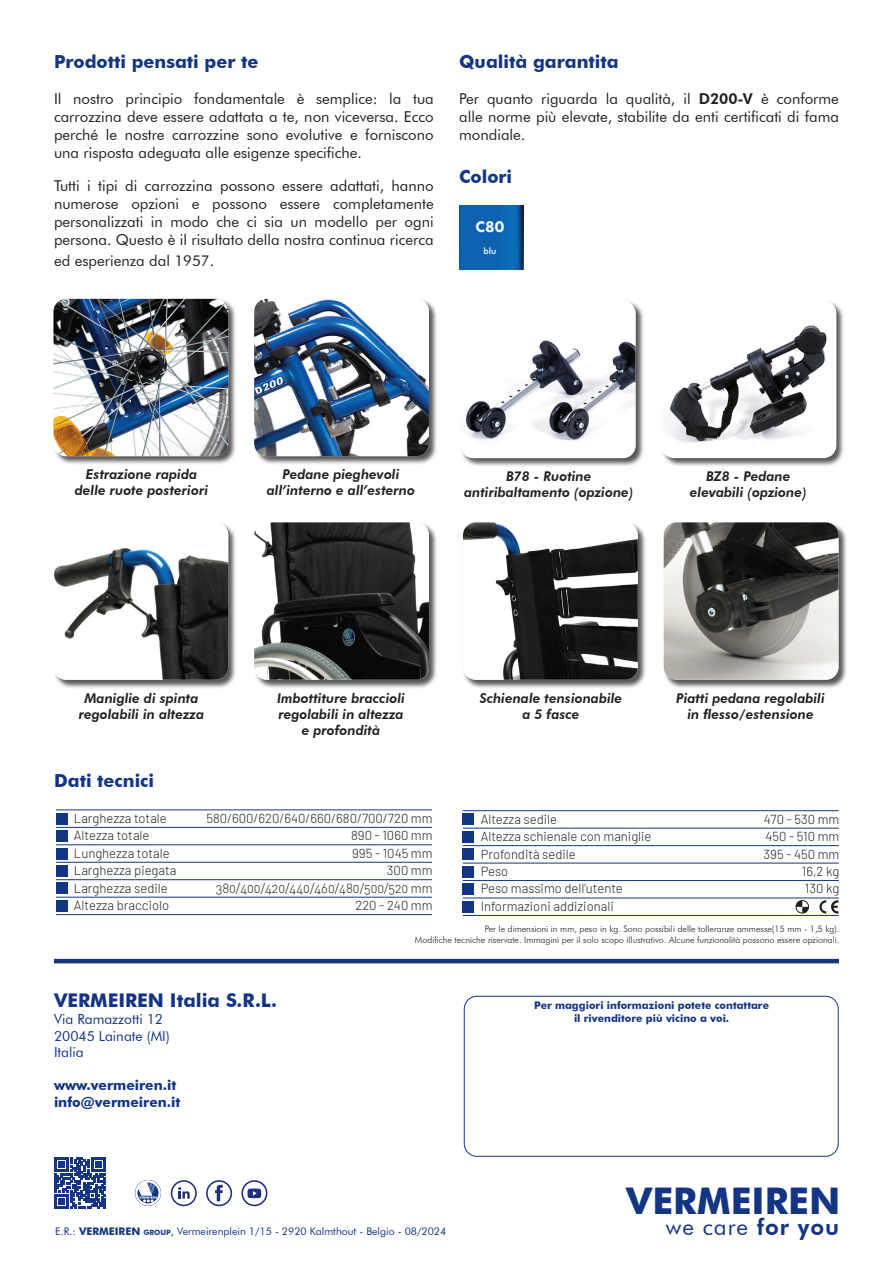
<style>
.page{position:relative;width:893px;height:1263px;background:#fff}
.page>*{position:absolute;margin:0;border:0;box-sizing:border-box;transform-origin:0 0}
.t1{font:700 36.75px "Futura BT";color:#133583}
.t2{font:22.65px "Futura BT";letter-spacing:.04em;color:#133583}
.t3{font:700 18.9px "Futura BT";color:#133583}
.t4{font:700 18px "Futura BT";color:#133583}
.t5{font:800 15.9px "Futura PT";color:#fff}
.t6{font:15px/18px "Futura BT";color:#231f20;text-align:justify}
.t7{font:13.8px "Futura BT";color:#133583}
.t8{font:700 13.8px "Futura BT";color:#133583}
.t9{font:italic 800 13.5px "Futura BT";color:#231f20}
.t10{font:300 13.05px "Barlow";color:#231f20}
.t11{font:13.05px "DIN Light Alternate";color:#231f20}
.t12{font:10.5px "Futura BT";color:#133583}
.t13{font:700 10.5px "Futura BT";color:#133583}
.t14{font:300 9px "Futura BT";color:#231f20}
.t15{font:500 9px "Futura BT";color:#fff}
.s1{font-weight:800}
.s2{font-family:"Barlow";font-weight:300}
.s3{font-weight:700}
.s4{font-weight:700;font-size:7.35px;color:#1c4485}
</style>
<div class="page">
<svg style="left:796px;top:900px;width:13px;height:13px"></svg>
<div style="left:796px;top:900px;width:13px;height:13px;border:1px solid #231f20;border-radius:50%"></div>
<div style="left:56px;top:813px;width:11px;height:11px;background:#133583"></div>
<div style="left:56px;top:830px;width:11px;height:12px;background:#133583"></div>
<div style="left:56px;top:848px;width:11px;height:11px;background:#133583"></div>
<div style="left:56px;top:865px;width:11px;height:12px;background:#133583"></div>
<div style="left:56px;top:883px;width:11px;height:11px;background:#133583"></div>
<div style="left:56px;top:900px;width:11px;height:11px;background:#133583"></div>
<hr style="left:56px;top:914px;width:376px;height:1px;background:#133583">
<hr style="left:56px;top:897px;width:376px;height:1px;background:#133583">
<hr style="left:56px;top:879px;width:376px;height:1px;background:#133583">
<hr style="left:56px;top:862px;width:376px;height:1px;background:#133583">
<hr style="left:56px;top:844px;width:376px;height:1px;background:#133583">
<hr style="left:56px;top:827px;width:376px;height:1px;background:#133583">
<hr style="left:56px;top:810px;width:376px;height:1px;background:#133583">
<div style="left:463px;top:814px;width:11px;height:11px;background:#133583"></div>
<div style="left:463px;top:831px;width:11px;height:11px;background:#133583"></div>
<div style="left:463px;top:849px;width:11px;height:11px;background:#133583"></div>
<div style="left:463px;top:866px;width:11px;height:11px;background:#133583"></div>
<div style="left:463px;top:883px;width:11px;height:12px;background:#133583"></div>
<div style="left:463px;top:901px;width:11px;height:11px;background:#133583"></div>
<hr style="left:463px;top:915px;width:376px;height:1px;background:#133583">
<hr style="left:463px;top:898px;width:376px;height:1px;background:#133583">
<hr style="left:463px;top:880px;width:376px;height:1px;background:#133583">
<hr style="left:463px;top:863px;width:376px;height:1px;background:#133583">
<hr style="left:463px;top:845px;width:376px;height:1px;background:#133583">
<hr style="left:463px;top:828px;width:376px;height:1px;background:#133583">
<hr style="left:463px;top:810px;width:376px;height:1px;background:#133583">
<svg style="left:819px;top:900px;width:20px;height:13px"></svg>
<svg style="left:54px;top:1157px;width:52px;height:52px"></svg>
<div style="left:464px;top:996px;width:375px;height:161px;border:1px solid #133583;border-radius:13px"></div>
<hr style="left:54px;top:959px;width:785px;height:4px;background:#133583">
<div style="left:663px;top:522px;width:184px;height:167px;background:#231f20;opacity:.75"></div>
<img style="left:664px;top:522px;width:174px;height:158px">
<div style="left:463px;top:522px;width:184px;height:167px;background:#231f20;opacity:.75"></div>
<img style="left:463px;top:522px;width:175px;height:158px">
<div style="left:661px;top:300px;width:184px;height:167px;background:#231f20;opacity:.75"></div>
<img style="left:661px;top:302px;width:175px;height:154px">
<div style="left:460px;top:300px;width:184px;height:167px;background:#231f20;opacity:.75"></div>
<img style="left:461px;top:301px;width:174px;height:157px">
<div style="left:254px;top:522px;width:184px;height:167px;background:#231f20;opacity:.75"></div>
<img style="left:254px;top:522px;width:175px;height:158px">
<div style="left:53px;top:522px;width:184px;height:167px;background:#231f20;opacity:.75"></div>
<img style="left:53px;top:522px;width:175px;height:158px">
<div style="left:254px;top:298px;width:184px;height:167px;background:#231f20;opacity:.75"></div>
<img style="left:254px;top:299px;width:175px;height:157px">
<div style="left:53px;top:298px;width:184px;height:167px;background:#231f20;opacity:.75"></div>
<img style="left:53px;top:299px;width:175px;height:157px">
<img style="left:459px;top:206px;width:64px;height:63px">
<div style="left:171px;top:1180px;width:26px;height:26px;border:2px solid #1f2f79;border-radius:50%"></div>
<svg style="left:178px;top:1187px;width:12px;height:11px"></svg>
<div style="left:206px;top:1180px;width:26px;height:26px;border:2px solid #1f2f79;border-radius:50%"></div>
<svg style="left:215px;top:1185px;width:8px;height:16px"></svg>
<div style="left:241px;top:1180px;width:26px;height:26px;border:2px solid #1f2f79;border-radius:50%"></div>
<svg style="left:247px;top:1188px;width:14px;height:10px"></svg>
<div style="left:135px;top:1180px;width:26px;height:26px;border:1px solid #133583;border-radius:50%"></div>
<svg style="left:136px;top:1180px;width:24px;height:25px"></svg>
<p class="t4" style="left:54px;top:50px;width:206px">Prodotti pensati per te</p>
<p class="t6" style="left:54px;top:89px;width:381px">Il nostro principio fondamentale è semplice: la tua carrozzina deve essere adattata a te, non viceversa. Ecco perché le nostre carrozzine sono evolutive e forniscono una risposta adeguata alle esigenze specifiche.</p>
<p class="t6" style="left:54px;top:176px;width:381px">Tutti i tipi di carrozzina possono essere adattati, hanno numerose opzioni e possono essere completamente personalizzati in modo che ci sia un modello per ogni persona. Questo è il risultato della nostra continua ricerca</p>
<p class="t6" style="left:54px;top:252px;width:162px">ed esperienza dal 1957.</p>
<p class="t4" style="left:459px;top:50px;width:161px">Qualità garantita</p>
<p class="t6" style="left:459px;top:89px;width:381px">Per quanto riguarda la qualità, il <span class="s1">D200-V</span> è conforme alle norme più elevate, stabilite da enti certificati di fama mondiale.</p>
<p class="t4" style="left:459px;top:166px;width:55px">Colori</p>
<p class="t5" style="left:475px;top:217px;width:30px">C80</p>
<p class="t15" style="left:483px;top:245px;width:14px">blu</p>
<p class="t9" style="left:86px;top:466px;width:113px">Estrazione rapida</p>
<p class="t9" style="left:75px;top:482px;width:135px">delle ruote posteriori</p>
<p class="t9" style="left:283px;top:466px;width:118px">Pedane pieghevoli</p>
<p class="t9" style="left:267px;top:482px;width:150px">all’interno e all’esterno</p>
<p class="t9" style="left:506px;top:468px;width:87px">B78 - Ruotine</p>
<p class="t9" style="left:464px;top:484px;width:171px">antiribaltamento (opzione)</p>
<p class="t9" style="left:706px;top:468px;width:86px">BZ8 - Pedane</p>
<p class="t9" style="left:690px;top:484px;width:118px">elevabili (opzione)</p>
<p class="t9" style="left:84px;top:690px;width:116px">Maniglie di spinta</p>
<p class="t9" style="left:79px;top:706px;width:127px">regolabili in altezza</p>
<p class="t9" style="left:277px;top:690px;width:129px">Imbottiture braccioli</p>
<p class="t9" style="left:278px;top:706px;width:127px">regolabili in altezza</p>
<p class="t9" style="left:302px;top:722px;width:80px">e profondità</p>
<p class="t9" style="left:480px;top:690px;width:144px">Schienale tensionabile</p>
<p class="t9" style="left:522px;top:706px;width:59px">a 5 fasce</p>
<p class="t9" style="left:676px;top:690px;width:150px">Piatti pedana regolabili</p>
<p class="t9" style="left:687px;top:706px;width:128px">in flesso/estensione</p>
<p class="t4" style="left:54px;top:770px;width:102px">Dati tecnici</p>
<p class="t10" style="left:74px;top:809px;width:94px">Larghezza totale</p>
<p class="t10" style="left:206px;top:809px;width:228px">580/600/620/640/660/680/700/720 mm</p>
<p class="t10" style="left:74px;top:826px;width:77px">Altezza totale</p>
<p class="t10" style="left:351px;top:826px;width:83px">890 - 1060 mm</p>
<p class="t10" style="left:74px;top:844px;width:97px">Lunghezza totale</p>
<p class="t10" style="left:352px;top:844px;width:82px">995 - 1045 mm</p>
<p class="t10" style="left:74px;top:861px;width:104px">Larghezza piegata</p>
<p class="t10" style="left:387px;top:861px;width:47px">300 mm</p>
<p class="t10" style="left:74px;top:878px;width:95px">Larghezza sedile</p>
<p class="t11" style="left:216px;top:880px;width:218px">380/400/420/440/460/480/500/520 <span class="s2">mm</span></p>
<p class="t10" style="left:74px;top:896px;width:97px">Altezza bracciolo</p>
<p class="t10" style="left:355px;top:896px;width:79px">220 - 240 mm</p>
<p class="t10" style="left:481px;top:810px;width:78px">Altezza sedile</p>
<p class="t10" style="left:764px;top:810px;width:77px">470 - 530 mm</p>
<p class="t10" style="left:481px;top:827px;width:172px">Altezza schienale con maniglie</p>
<p class="t10" style="left:766px;top:827px;width:75px">450 - 510 mm</p>
<p class="t10" style="left:481px;top:844px;width:97px">Profondità sedile</p>
<p class="t10" style="left:764px;top:844px;width:77px">395 - 450 mm</p>
<p class="t10" style="left:481px;top:862px;width:29px">Peso</p>
<p class="t10" style="left:802px;top:862px;width:39px">16,2 kg</p>
<p class="t10" style="left:481px;top:879px;width:144px">Peso massimo dell’utente</p>
<p class="t10" style="left:805px;top:879px;width:36px">130 kg</p>
<p class="t10" style="left:481px;top:897px;width:134px">Informazioni addizionali</p>
<p class="t3" style="left:54px;top:989px;width:225px">VERMEIREN Italia S.R.L.</p>
<p class="t7" style="left:54px;top:1011px;width:111px">Via Ramazzotti 12</p>
<p class="t7" style="left:54px;top:1027px;width:117px">20045 Lainate (MI)</p>
<p class="t7" style="left:54px;top:1044px;width:31px">Italia</p>
<p class="t8" style="left:54px;top:1077px;width:124px">www.vermeiren.it</p>
<p class="t8" style="left:54px;top:1094px;width:128px">info@vermeiren.it</p>
<p class="t14" style="left:485px;top:923px;width:356px">Per le dimensioni in mm, peso in kg. Sono possibili delle tolleranze ammesse(15 mm - 1,5 kg).</p>
<p class="t14" style="left:415px;top:934px;width:426px">Modifiche tecniche riservate. Immagini per il solo scopo illustrativo. Alcune funzionalità possono essere opzionali.</p>
<p class="t13" style="left:534px;top:999px;width:236px">Per maggiori informazioni potete contattare</p>
<p class="t13" style="left:574px;top:1011px;width:157px">il rivenditore più vicino a voi.</p>
<p class="t1" style="left:626px;top:1178px;width:216px">VERMEIREN</p>
<p class="t12" style="left:55px;top:1225px;width:393px">E.R.: <span class="s3">VERMEIREN</span> <span class="s4">GROUP</span>, Vermeirenplein 1/15 - 2920 Kalmthout - Belgio - 08/2024</p>
<p class="t2" style="left:666px;top:1213px;width:175px">we care <span class="s1">for you</span></p>
</div>
